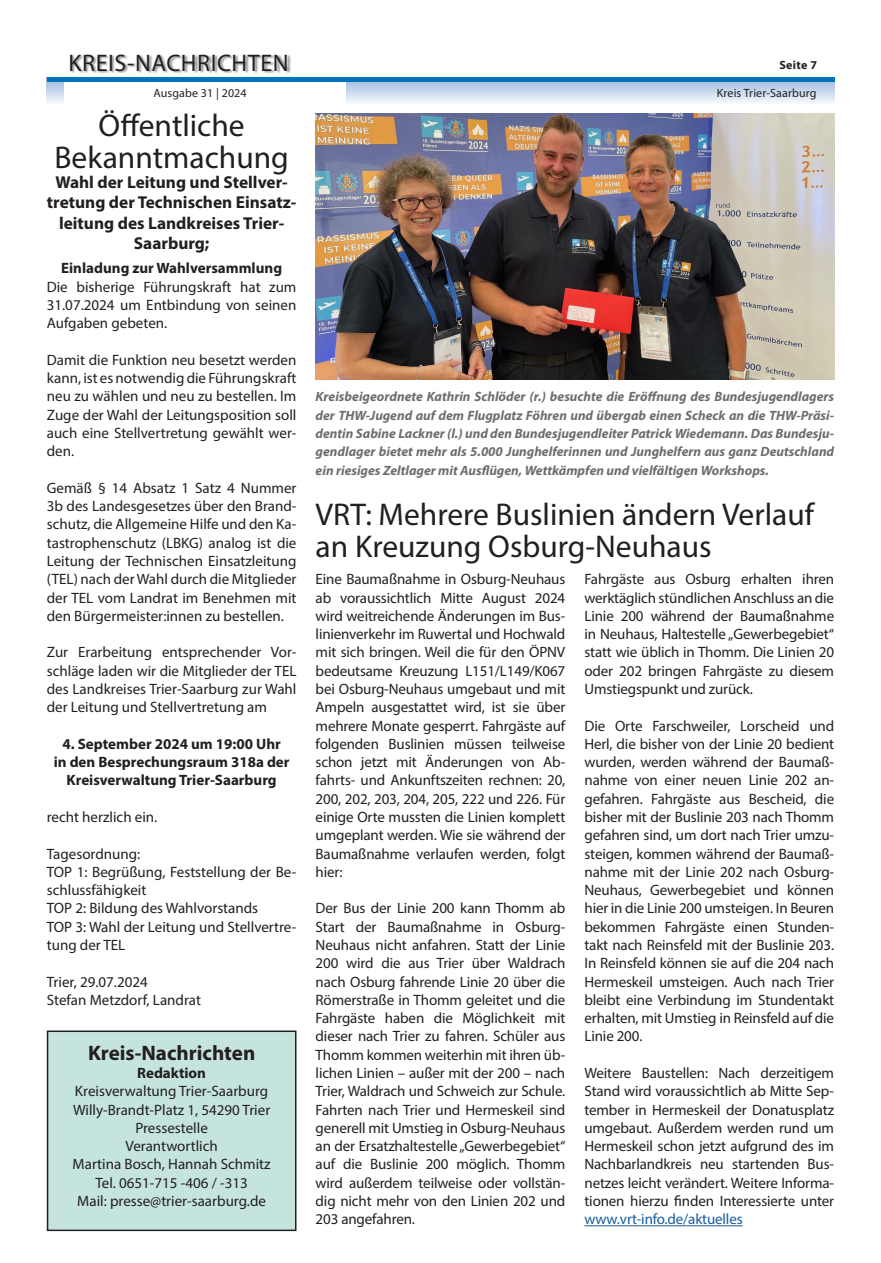
<style>
.page{position:relative;width:881px;height:1263px;background:#fff}
.page>*{position:absolute;margin:0;border:0;box-sizing:border-box;transform-origin:0 0}
.Headline{font:31.5px/31.5px "Myriad Pro";color:#231f20}
.t1{font:24px "Myriad Pro";letter-spacing:.025em;color:#231f20}
.Fließtext_Bold_zentr{font:700 21px "Myriad Pro";color:#231f20}
.Subline{font:700 17.25px/20.2px "Myriad Pro";color:#231f20;text-align:center}
.Fließtext{font:15px/18.3px "Myriad Pro";color:#231f20;text-align:justify}
.Fließtext_Bold_zentr-2{font:15px "Myriad Pro";color:#231f20}
.Fließtext-2{font:700 15px/18.3px "Myriad Pro";color:#231f20;text-align:center}
.Fließtext_Bold_zentr-3{font:700 15px "Myriad Pro";color:#231f20}
.Bilduntertitel{font:italic 700 13.5px/18.3px "Myriad Pro";color:#6c6d70;text-align:justify}
.t2{font:12px "Myriad Pro";letter-spacing:.01em;color:#231f20}
.t3{font:700 12px "Myriad Pro";letter-spacing:.025em;color:#231f20}
.s1{color:#175d9e}
</style>
<div class="page">
<svg style="left:47px;top:82px;width:786px;height:21px;background:#cedbef"></svg>
<div style="left:64px;top:0;width:281px;height:113px;background:#fff"></div>
<div style="left:71px;top:54px;width:220px;height:20px;background:#231f20;opacity:.5"></div>
<hr style="left:47px;top:78px;width:786px;height:4px;background:#0072bc">
<hr style="left:584px;top:1225px;width:158px;height:1px;background:#175d9e">
<div style="left:48px;top:1031px;width:247px;height:199px;background:#c6e4de"></div>
<div style="left:47px;top:1030px;width:249px;height:201px;border:2px solid #231f20"></div>
<img style="left:315px;top:113px;width:518px;height:267px">
<h2 class="t1" style="left:68px;top:48px;width:221px">KREIS-NACHRICHTEN</h2>
<p class="t2" style="left:153px;top:86px;width:95px">Ausgabe 31 | 2024</p>
<p class="Headline" style="left:99px;top:109px;width:147px">Öffentliche</p>
<p class="Headline" style="left:54px;top:141px;width:236px">Bekanntmachung</p>
<p class="Subline" style="left:47px;top:172px;width:251px">Wahl der Leitung und Stellver&shy;tretung der Technischen Einsatz&shy;leitung des Landkreises Trier-<br>Saarburg;</p>
<p class="Fließtext-2" style="left:61px;top:259px;width:222px">Einladung zur Wahlversammlung</p>
<p class="Fließtext" style="left:47px;top:277px;width:251px">Die bisherige Führungskraft hat zum 31.07.2024 um Entbindung von seinen Aufgaben gebeten.</p>
<p class="Fließtext" style="left:47px;top:350px;width:251px">Damit die Funktion neu besetzt werden kann, ist es notwendig die Führungskraft neu zu wählen und neu zu bestellen. Im Zuge der Wahl der Leitungsposition soll auch eine Stellvertretung gewählt wer&shy;den.</p>
<p class="Fließtext" style="left:47px;top:478px;width:251px">Gemäß § 14 Absatz 1 Satz 4 Nummer 3b des Landesgesetzes über den Brand&shy;schutz, die Allgemeine Hilfe und den Ka&shy;tastrophenschutz (LBKG) analog ist die Leitung der Technischen Einsatzleitung (TEL) nach der Wahl durch die Mitglieder der TEL vom Landrat im Benehmen mit den Bürgermeister:innen zu bestellen.</p>
<p class="Fließtext" style="left:47px;top:643px;width:251px">Zur Erarbeitung entsprechender Vor&shy;schläge laden wir die Mitglieder der TEL des Landkreises Trier-Saarburg zur Wahl der Leitung und Stellvertretung am</p>
<p class="Fließtext-2" style="left:62px;top:734px;width:220px">4. September 2024 um 19:00 Uhr</p>
<p class="Fließtext-2" style="left:54px;top:752px;width:237px">in den Besprechungsraum 318a der<br>Kreisverwaltung Trier-Saarburg</p>
<p class="Fließtext" style="left:47px;top:807px;width:112px">recht herzlich ein.</p>
<p class="Fließtext" style="left:47px;top:844px;width:95px">Tagesordnung:</p>
<p class="Fließtext" style="left:47px;top:862px;width:251px">TOP 1: Begrüßung, Feststellung der Be&shy;schlussfähigkeit</p>
<p class="Fließtext" style="left:47px;top:899px;width:213px">TOP 2: Bildung des Wahlvorstands</p>
<p class="Fließtext" style="left:47px;top:917px;width:251px">TOP 3: Wahl der Leitung und Stellvertre&shy;tung der TEL</p>
<p class="Fließtext" style="left:47px;top:972px;width:102px">Trier, 29.07.2024</p>
<p class="Fließtext" style="left:47px;top:990px;width:156px">Stefan Metzdorf, Landrat</p>
<p class="Fließtext_Bold_zentr" style="left:88px;top:1039px;width:169px">Kreis-Nachrichten</p>
<p class="Fließtext_Bold_zentr-3" style="left:137px;top:1063px;width:70px">Redaktion</p>
<p class="Fließtext_Bold_zentr-2" style="left:75px;top:1082px;width:195px">Kreisverwaltung Trier-Saarburg</p>
<p class="Fließtext_Bold_zentr-2" style="left:73px;top:1100px;width:198px">Willy-Brandt-Platz 1, 54290 Trier</p>
<p class="Fließtext_Bold_zentr-2" style="left:135px;top:1118px;width:74px">Pressestelle</p>
<p class="Fließtext_Bold_zentr-2" style="left:125px;top:1137px;width:94px">Verantwortlich</p>
<p class="Fließtext_Bold_zentr-2" style="left:73px;top:1155px;width:199px">Martina Bosch, Hannah Schmitz</p>
<p class="Fließtext_Bold_zentr-2" style="left:95px;top:1173px;width:154px">Tel. 0651-715 -406 / -313</p>
<p class="Fließtext_Bold_zentr-2" style="left:77px;top:1192px;width:190px">Mail: presse@trier-saarburg.de</p>
<p class="t3" style="left:779px;top:57px;width:39px">Seite 7</p>
<p class="t2" style="left:716px;top:86px;width:101px">Kreis Trier-Saarburg</p>
<p class="Bilduntertitel" style="left:315px;top:387px;width:520px">Kreisbeigeordnete Kathrin Schlöder (r.) besuchte die Eröffnung des Bundesjugendlagers der THW-Jugend auf dem Flugplatz Föhren und übergab einen Scheck an die THW-Präsi&shy;dentin Sabine Lackner (l.) und den Bundesjugendleiter Patrick Wiedemann. Das Bundesju&shy;gendlager bietet mehr als 5.000 Junghelferinnen und Junghelfern aus ganz Deutschland ein riesiges Zeltlager mit Ausflügen, Wettkämpfen und vielfältigen Workshops.</p>
<p class="Headline" style="left:315px;top:499px;width:499px">VRT: Mehrere Buslinien ändern Verlauf an Kreuzung Osburg-Neuhaus</p>
<p class="Fließtext" style="left:315px;top:570px;width:251px">Eine Baumaßnahme in Osburg-Neuhaus ab voraussichtlich Mitte August 2024 wird weitreichende Änderungen im Bus&shy;linienverkehr im Ruwertal und Hochwald mit sich bringen. Weil die für den ÖPNV bedeutsame Kreuzung L151/L149/K067 bei Osburg-Neuhaus umgebaut und mit Ampeln ausgestattet wird, ist sie über mehrere Monate gesperrt. Fahrgäste auf folgenden Buslinien müssen teilweise schon jetzt mit Änderungen von Ab&shy;fahrts- und Ankunftszeiten rechnen: 20, 200, 202, 203, 204, 205, 222 und 226. Für einige Orte mussten die Linien komplett umgeplant werden. Wie sie während der Baumaßnahme verlaufen werden, folgt hier:</p>
<p class="Fließtext" style="left:315px;top:899px;width:251px">Der Bus der Linie 200 kann Thomm ab Start der Baumaßnahme in Osburg-Neuhaus nicht anfahren. Statt der Linie 200 wird die aus Trier über Waldrach nach Osburg fahrende Linie 20 über die Römerstraße in Thomm geleitet und die Fahrgäste haben die Möglichkeit mit dieser nach Trier zu fahren. Schüler aus Thomm kommen weiterhin mit ihren üb&shy;lichen Linien – außer mit der 200 – nach Trier, Waldrach und Schweich zur Schule.<br>Fahrten nach Trier und Hermeskeil sind generell mit Umstieg in Osburg-Neuhaus an der Ersatzhaltestelle „Gewerbegebiet“ auf die Buslinie 200 möglich. Thomm wird außerdem teilweise oder vollstän&shy;dig nicht mehr von den Linien 202 und 203 angefahren.</p>
<p class="Fließtext" style="left:584px;top:570px;width:251px">Fahrgäste aus Osburg erhalten ihren werktäglich stündlichen Anschluss an die Linie 200 während der Baumaßnahme in Neuhaus, Haltestelle „Gewerbegebiet“ statt wie üblich in Thomm. Die Linien 20 oder 202 bringen Fahrgäste zu diesem Umstiegspunkt und zurück.</p>
<p class="Fließtext" style="left:584px;top:716px;width:251px">Die Orte Farschweiler, Lorscheid und Herl, die bisher von der Linie 20 bedient wurden, werden während der Baumaß&shy;nahme von einer neuen Linie 202 an&shy;gefahren. Fahrgäste aus Bescheid, die bisher mit der Buslinie 203 nach Thomm gefahren sind, um dort nach Trier umzu&shy;steigen, kommen während der Baumaß&shy;nahme mit der Linie 202 nach Osburg-Neuhaus, Gewerbegebiet und können hier in die Linie 200 umsteigen. In Beuren bekommen Fahrgäste einen Stunden&shy;takt nach Reinsfeld mit der Buslinie 203.<br>In Reinsfeld können sie auf die 204 nach Hermeskeil umsteigen. Auch nach Trier bleibt eine Verbindung im Stundentakt erhalten, mit Umstieg in Reinsfeld auf die Linie 200.</p>
<p class="Fließtext" style="left:584px;top:1063px;width:251px">Weitere Baustellen: Nach derzeitigem Stand wird voraussichtlich ab Mitte Sep&shy;tember in Hermeskeil der Donatusplatz umgebaut. Außerdem werden rund um Hermeskeil schon jetzt aufgrund des im Nachbarlandkreis neu startenden Bus&shy;netzes leicht verändert. Weitere Informa&shy;tionen hierzu finden Interessierte unter <span class="s1">www.vrt-info.de/aktuelles</span></p>
</div>
